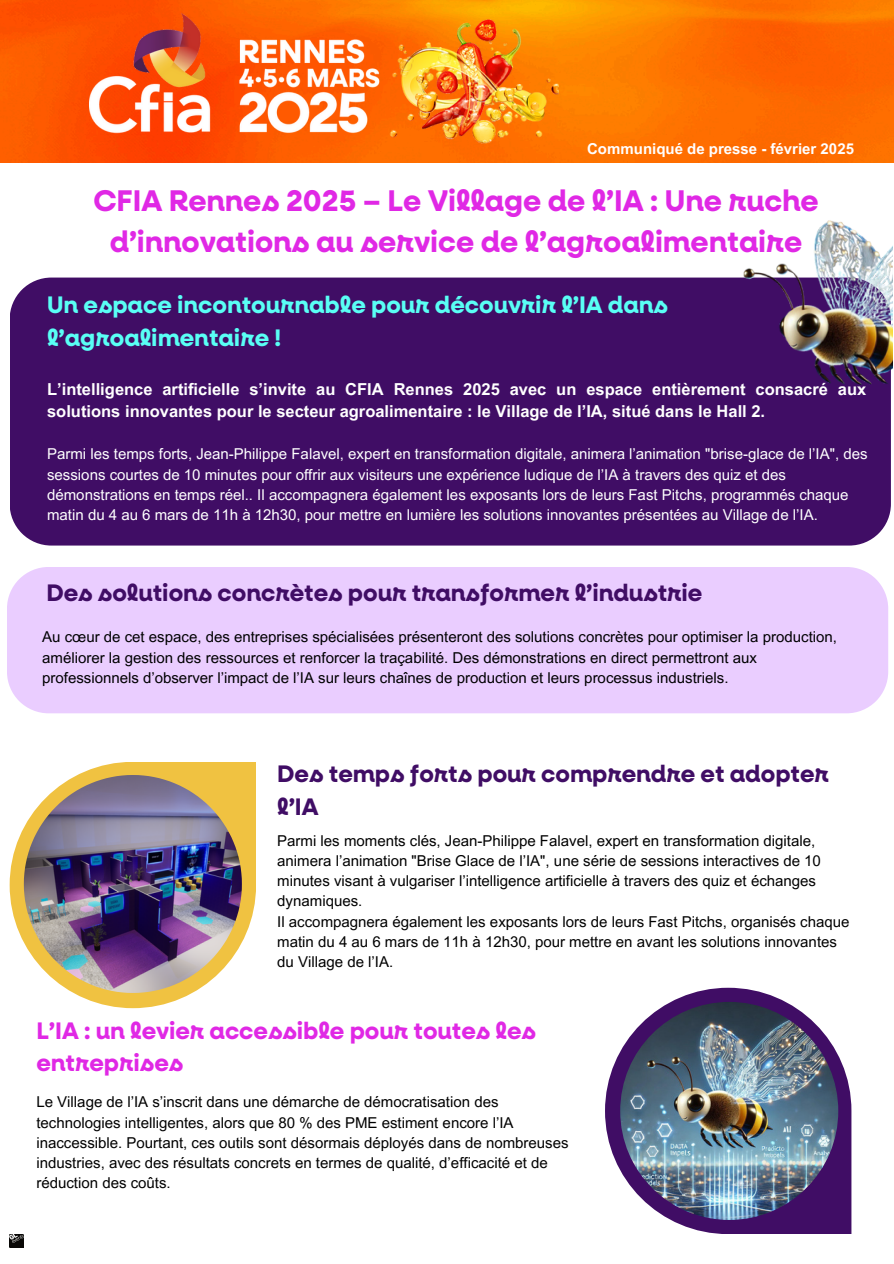
<style>
.page{position:relative;width:894px;height:1264px;background:#fff}
.page>*{position:absolute;margin:0;border:0;box-sizing:border-box;transform-origin:0 0}
.t1{font:700 30px/41.7px "Neulis Cursive";color:#e028e5;text-align:center}
.t2{font:700 24px/32.7px "Neulis Cursive";color:#400d65}
.t3{font:700 24px/32.7px "Neulis Cursive";color:#59fff5}
.t4{font:700 24px/32.7px "Neulis Cursive";color:#e028e5}
.t5{font:700 16.5px/22.5px "Arial MT Pro";color:#fff}
.t6{font:15px/20.2px "Arial MT Pro";color:#000}
.t7{font:15px/20.2px "Arial MT Pro";color:#fff}
.t8{font:700 15px "Arial MT Pro";color:#fff}
</style>
<div class="page">
<img style="left:0;top:0;width:893px;height:163px">
<img style="left:388px;top:20px;width:170px;height:124px">
<img style="left:89px;top:13px;width:298px;height:136px">
<svg style="left:10px;top:1234px;width:13px;height:13px"></svg>
<div style="left:7px;top:567px;width:880px;height:146px;background:#eacdff"></div>
<svg style="left:10px;top:762px;width:246px;height:246px"></svg>
<img style="left:24px;top:775px;width:218px;height:217px">
<svg style="left:605px;top:987px;width:246px;height:247px;fill:#400d65"></svg>
<img style="left:620px;top:1001px;width:218px;height:218px;border-radius:50%">
<div style="left:10px;top:277px;width:880px;height:268px;background:#400d65"></div>
<img style="left:730px;top:220px;width:162px;height:178px">
<p class="t8" style="left:587px;top:143px;width:268px">Communiqué de presse - février 2025</p>
<h1 class="t1" style="left:93px;top:181px;width:726px">CFIA Rennes 2025 – Le Village de l’IA : Une ruche d’innovations au service de l’agroalimentaire</h1>
<h3 class="t3" style="left:47px;top:290px;width:622px">Un espace incontournable pour découvrir l’IA dans l’agroalimentaire !</h3>
<p class="t5" style="left:47px;top:380px;width:820px">L’intelligence artificielle s’invite au CFIA Rennes 2025 avec un espace entièrement consacré aux solutions innovantes pour le secteur agroalimentaire : le Village de l’IA, situé dans le Hall 2.</p>
<h2 class="t7" style="left:47px;top:446px;width:821px">Parmi les temps forts, Jean-Philippe Falavel, expert en transformation digitale, animera l’animation "brise-glace de l’IA", des sessions courtes de 10 minutes pour offrir aux visiteurs une expérience ludique de l’IA à travers des quiz et des démonstrations en temps réel.. Il accompagnera également les exposants lors de leurs Fast Pitchs, programmés chaque matin du 4 au 6 mars de 11h à 12h30, pour mettre en lumière les solutions innovantes présentées au Village de l’IA.</h2>
<h3 class="t2" style="left:46px;top:578px;width:657px">Des solutions concrètes pour transformer l’industrie</h3>
<p class="t6" style="left:42px;top:629px;width:796px">Au cœur de cet espace, des entreprises spécialisées présenteront des solutions concrètes pour optimiser la production, améliorer la gestion des ressources et renforcer la traçabilité. Des démonstrations en direct permettront aux professionnels d’observer l’impact de l’IA sur leurs chaînes de production et leurs processus industriels.</p>
<p class="t2" style="left:277px;top:758px;width:553px">Des temps forts pour comprendre et adopter l’IA</p>
<h2 class="t6" style="left:277px;top:832px;width:545px">Parmi les moments clés, Jean-Philippe Falavel, expert en transformation digitale, animera l’animation "Brise Glace de l’IA", une série de sessions interactives de 10 minutes visant à vulgariser l’intelligence artificielle à travers des quiz et échanges dynamiques.</h2>
<p class="t6" style="left:277px;top:913px;width:573px">Il accompagnera également les exposants lors de leurs Fast Pitchs, organisés chaque matin du 4 au 6 mars de 11h à 12h30, pour mettre en avant les solutions innovantes du Village de l’IA.</p>
<p class="t4" style="left:36px;top:1015px;width:501px">L’IA : un levier accessible pour toutes les entreprises</p>
<h2 class="t6" style="left:36px;top:1093px;width:533px">Le Village de l’IA s’inscrit dans une démarche de démocratisation des technologies intelligentes, alors que 80 % des PME estiment encore l’IA inaccessible. Pourtant, ces outils sont désormais déployés dans de nombreuses industries, avec des résultats concrets en termes de qualité, d’efficacité et de réduction des coûts.</h2>
</div>
